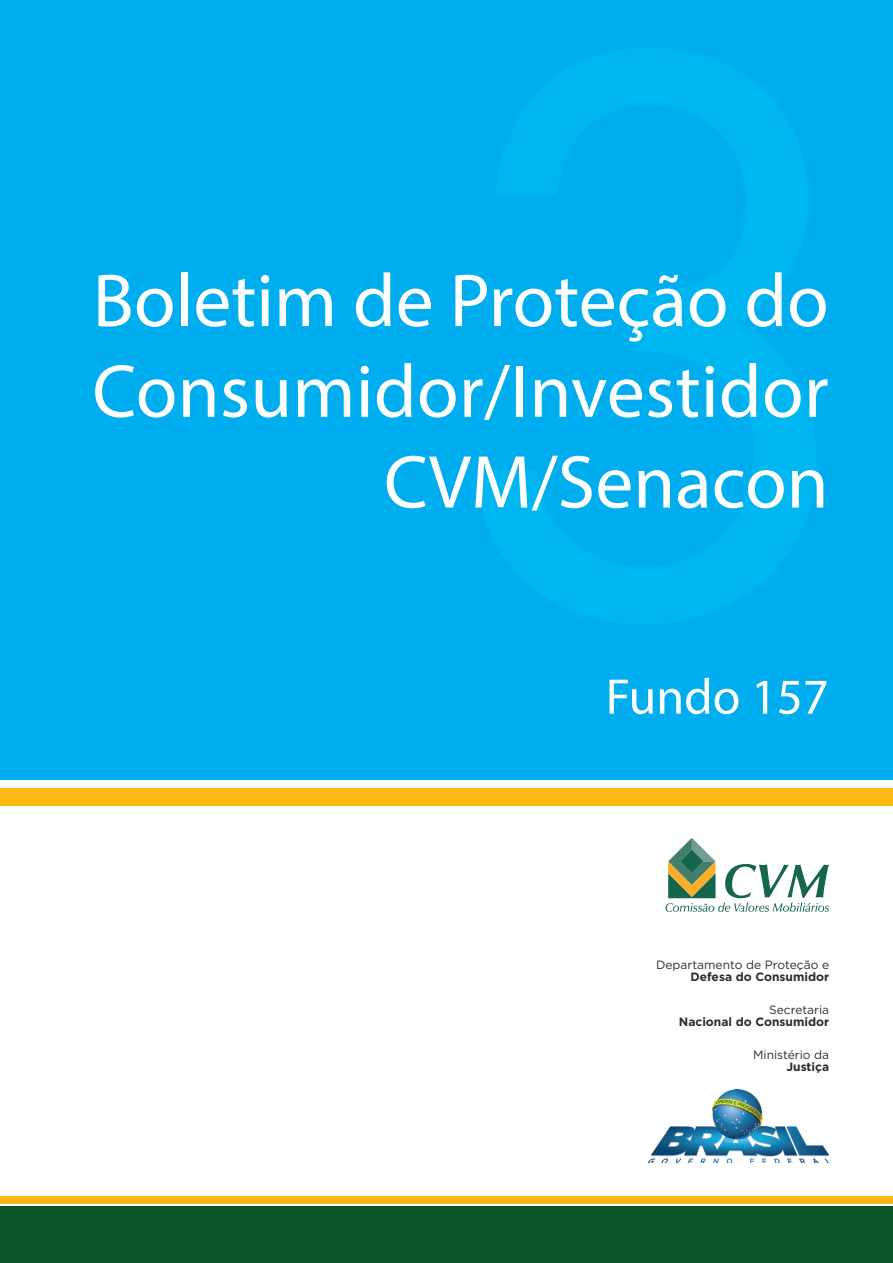
<style>
.page{position:relative;width:893px;height:1263px;background:#fff}
.page>*{position:absolute;margin:0;border:0;box-sizing:border-box;transform-origin:0 0}
.t1{font:75.6px/90.8px "Myriad Pro";color:#fff;text-align:right}
.t2{font:50.4px "Myriad Pro";color:#fff}
.t3{font:12px "Gotham";color:#2e2b2c}
.t4{font:700 12px "Gotham";color:#2e2b2c}
</style>
<div class="page">
<div style="left:0;top:0;width:893px;height:780px;background:#00aeef"></div>
<div style="left:0;top:1196px;width:893px;height:7px;background:#fcb814"></div>
<div style="left:0;top:1206px;width:893px;height:57px;background:#0d562c"></div>
<div style="left:1px;top:788px;width:892px;height:18px;background:#fcb814"></div>
<svg style="left:665px;top:838px;width:164px;height:74px"></svg>
<img style="left:648px;top:1090px;width:184px;height:73px">
<p class="t1" style="left:92px;top:254px;width:738px">Boletim de Proteção do<br>Consumidor/Investidor<br>CVM/Senacon</p>
<p class="t2" style="left:606px;top:666px;width:224px">Fundo 157</p>
<p class="t3" style="left:656px;top:957px;width:175px">Departamento de Proteção e</p>
<p class="t4" style="left:690px;top:969px;width:140px">Defesa do Consumidor</p>
<p class="t3" style="left:769px;top:1002px;width:62px">Secretaria</p>
<p class="t4" style="left:679px;top:1014px;width:152px">Nacional do Consumidor</p>
<p class="t3" style="left:753px;top:1046px;width:78px">Ministério da</p>
<p class="t4" style="left:786px;top:1058px;width:44px">Justiça</p>
</div>
